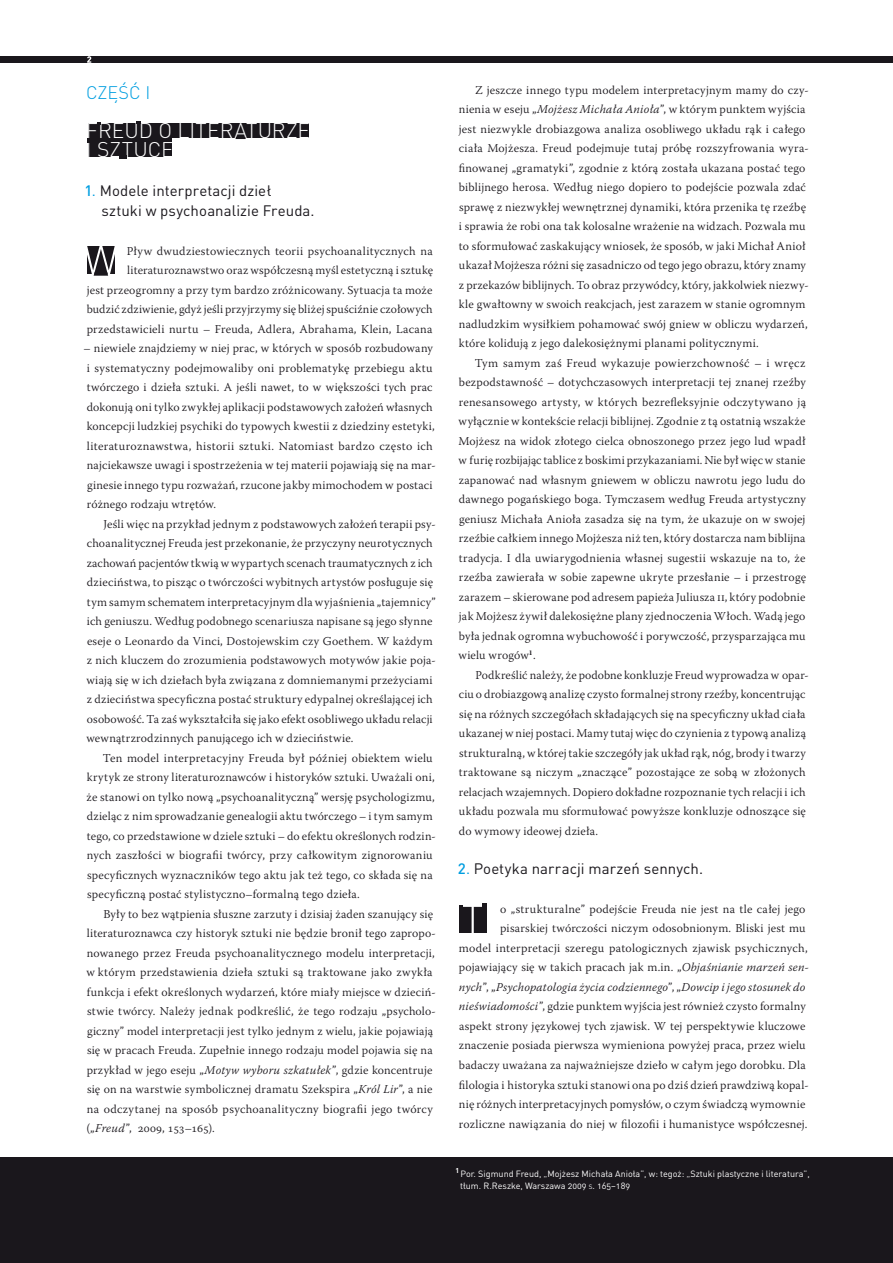
<style>
.page{position:relative;width:893px;height:1263px;background:#fff}
.page>*{position:absolute;margin:0;border:0;box-sizing:border-box;transform-origin:0 0}
.t1{font:300 21px/19.5px "DIN Pro";letter-spacing:.005em;color:#fff}
.t2{font:300 18px "DIN Pro";letter-spacing:.005em;color:#009ee0}
.t3{font:15px/19.5px "DIN Pro";letter-spacing:.005em;color:#1a171c}
.t4{font:300 12px/19.5px "Warnock Pro";letter-spacing:.02em;color:#1a171c}
.t5{font:9px/12px "DIN Pro";color:#fff}
.s1{font-weight:500;color:#009ee0}
.s2{color:#009ee0}
.s3{font-style:italic}
.s4{font-size:6.3px}
</style>
<div class="page">
<div style="left:88px;top:123px;width:221px;height:15px;background:#1a171c"></div>
<div style="left:88px;top:136px;width:84px;height:21px;background:#1a171c"></div>
<div style="left:459px;top:905px;width:28px;height:28px;background:#1a171c"></div>
<div style="left:0;top:1157px;width:893px;height:106px;background:#1a171c"></div>
<div style="left:0;top:56px;width:893px;height:7px;background:#1a171c"></div>
<svg style="left:87px;top:56px;width:4px;height:7px"></svg>
<svg style="left:87px;top:246px;width:28px;height:30px"></svg>
<svg style="left:463px;top:903px;width:24px;height:30px"></svg>
<h2 class="t2" style="left:86px;top:80px;width:66px">CZĘŚĆ I</h2>
<h1 class="t1" style="left:86px;top:120px;width:226px">FREUD O LITERATURZE<br>I SZTUCE</h1>
<p class="t3" style="left:101px;top:181px;width:215px;text-indent:-17px"><span class="s1">1</span><span class="s2">.</span> Modele interpretacji dzieł sztuki w psychoanalizie Freuda.</p>
<p class="t4" style="left:87px;top:241px;width:348px;text-align:right">Pływ dwudziestowiecznych teorii psychoanalitycznych na literaturoznawstwo oraz współczesną myśl estetyczną i sztukę<br>jest przeogromny a przy tym bardzo zróżnicowany. Sytuacja ta może budzić zdziwienie, gdyż jeśli przyjrzymy się bliżej spuściźnie czołowych przedstawicieli nurtu – Freuda, Adlera, Abrahama, Klein, Lacana</p>
<p class="t4" style="left:83px;top:338px;width:354px">– niewiele znajdziemy w niej prac, w których w sposób rozbudowany i systematyczny podejmowaliby oni problematykę przebiegu aktu twórczego i dzieła sztuki. A jeśli nawet, to w większości tych prac dokonują oni tylko zwykłej aplikacji podstawowych założeń własnych koncepcji ludzkiej psychiki do typowych kwestii z dziedziny estetyki, literaturoznawstwa, historii sztuki. Natomiast bardzo często ich najciekawsze uwagi i spostrzeżenia w tej materii pojawiają się na mar&shy;ginesie innego typu rozważań, rzucone jakby mimochodem w postaci różnego rodzaju wtrętów.</p>
<p class="t4" style="left:86px;top:514px;width:351px;text-indent:17px">Jeśli więc na przykład jednym z podstawowych założeń terapii psy&shy;choanalitycznej Freuda jest przekonanie, że przyczyny neurotycznych zachowań pacjentów tkwią w wypartych scenach traumatycznych z ich dzieciństwa, to pisząc o twórczości wybitnych artystów posługuje się tym samym schematem interpretacyjnym dla wyjaśnienia „tajemnicy” ich geniuszu. Według podobnego scenariusza napisane są jego słynne eseje o Leonardo da Vinci, Dostojewskim czy Goethem. W każdym z nich kluczem do zrozumienia podstawowych motywów jakie poja&shy;wiają się w ich dziełach była związana z domniemanymi przeżyciami z dzieciństwa specyficzna postać struktury edypalnej określającej ich osobowość. Ta zaś wykształciła się jako efekt osobliwego układu relacji wewnątrzrodzinnych panującego ich w dzieciństwie.</p>
<p class="t4" style="left:87px;top:748px;width:351px;text-indent:16px">Ten model interpretacyjny Freuda był później obiektem wielu krytyk ze strony literaturoznawców i historyków sztuki. Uważali oni, że stanowi on tylko nową „psychoanalityczną” wersję psychologizmu, dzieląc z nim sprowadzanie genealogii aktu twórczego – i tym samym tego, co przedstawione w dziele sztuki – do efektu określonych rodzin&shy;nych zaszłości w biografii twórcy, przy całkowitym zignorowaniu specyficznych wyznaczników tego aktu jak też tego, co składa się na specyficzną postać stylistyczno–formalną tego dzieła.</p>
<p class="t4" style="left:86px;top:904px;width:351px;text-indent:17px">Były to bez wątpienia słuszne zarzuty i dzisiaj żaden szanujący się literaturoznawca czy historyk sztuki nie będzie bronił tego zapropo&shy;nowanego przez Freuda psychoanalitycznego modelu interpretacji, w którym przedstawienia dzieła sztuki są traktowane jako zwykła funkcja i efekt określonych wydarzeń, które miały miejsce w dzieciń&shy;stwie twórcy. Należy jednak podkreślić, że tego rodzaju „psycholo&shy;giczny” model interpretacji jest tylko jednym z wielu, jakie pojawiają się w pracach Freuda. Zupełnie innego rodzaju model pojawia się na przykład w jego eseju „<span class="s3">Motyw wyboru szkatułek</span>”, gdzie koncentruje się on na warstwie symbolicznej dramatu Szekspira „<span class="s3">Król Lir</span>”, a nie na odczytanej na sposób psychoanalityczny biografii jego twórcy („<span class="s3">Freud</span>”, 2009, 153–165).</p>
<p class="t4" style="left:459px;top:80px;width:352px;text-indent:17px">Z jeszcze innego typu modelem interpretacyjnym mamy do czy&shy;nienia w eseju „<span class="s3">Mojżesz Michała Anioła</span>”, w którym punktem wyjścia jest niezwykle drobiazgowa analiza osobliwego układu rąk i całego ciała Mojżesza. Freud podejmuje tutaj próbę rozszyfrowania wyra&shy;finowanej „gramatyki”, zgodnie z którą została ukazana postać tego biblijnego herosa. Według niego dopiero to podejście pozwala zdać sprawę z niezwykłej wewnętrznej dynamiki, która przenika tę rzeźbę i sprawia że robi ona tak kolosalne wrażenie na widzach. Pozwala mu to sformułować zaskakujący wniosek, że sposób, w jaki Michał Anioł ukazał Mojżesza różni się zasadniczo od tego jego obrazu, który znamy z przekazów biblijnych. To obraz przywódcy, który, jakkolwiek niezwy&shy;kle gwałtowny w swoich reakcjach, jest zarazem w stanie ogromnym nadludzkim wysiłkiem pohamować swój gniew w obliczu wydarzeń, które kolidują z jego dalekosiężnymi planami politycznymi.</p>
<p class="t4" style="left:458px;top:353px;width:349px;text-align:justify;text-indent:16px">Tym samym zaś Freud wykazuje powierzchowność – i wręcz bezpodstawność – dotychczasowych interpretacji tej znanej rzeźby renesansowego artysty, w których bezrefleksyjnie odczytywano ją wyłącznie w kontekście relacji biblijnej. Zgodnie z tą ostatnią wszakże Mojżesz na widok złotego cielca obnoszonego przez jego lud wpadł w furię rozbijając tablice z boskimi przykazaniami. Nie był więc w stanie zapanować nad własnym gniewem w obliczu nawrotu jego ludu do dawnego pogańskiego boga. Tymczasem według Freuda artystyczny geniusz Michała Anioła zasadza się na tym, że ukazuje on w swojej rzeźbie całkiem innego Mojżesza niż ten, który dostarcza nam biblijna tradycja. I dla uwiarygodnienia własnej sugestii wskazuje na to, że rzeźba zawierała w sobie zapewne ukryte przesłanie – i przestrogę zarazem – skierowane pod adresem papieża Juliusza ii, który podobnie jak Mojżesz żywił dalekosiężne plany zjednoczenia Włoch. Wadą jego była jednak ogromna wybuchowość i porywczość, przysparzająca mu wielu wrogów<sup>1</sup>.</p>
<p class="t4" style="left:459px;top:665px;width:351px;text-indent:17px">Podkreślić należy, że podobne konkluzje Freud wyprowadza w opar&shy;ciu o drobiazgową analizę czysto formalnej strony rzeźby, koncentrując się na różnych szczegółach składających się na specyficzny układ ciała ukazanej w niej postaci. Mamy tutaj więc do czynienia z typową analizą strukturalną, w której takie szczegóły jak układ rąk, nóg, brody i twarzy traktowane są niczym „znaczące” pozostające ze sobą w złożonych relacjach wzajemnych. Dopiero dokładne rozpoznanie tych relacji i ich układu pozwala mu sformułować powyższe konkluzje odnoszące się do wymowy ideowej dzieła.</p>
<p class="t3" style="left:458px;top:858px;width:247px"><span class="s1">2</span><span class="s2">.</span> Poetyka narracji marzeń sennych.</p>
<p class="t4" style="left:459px;top:899px;width:352px;text-align:right">o „strukturalne” podejście Freuda nie jest na tle całej jego pisarskiej twórczości niczym odosobnionym. Bliski jest mu<br>model interpretacji szeregu patologicznych zjawisk psychicznych, pojawiający się w takich pracach jak m.in. „<span class="s3">Objaśnianie marzeń sen&shy;nych</span>”, „<span class="s3">Psychopatologia życia codziennego</span>”, „<span class="s3">Dowcip i jego stosunek do nieświadomości</span>”, gdzie punktem wyjścia jest również czysto formalny aspekt strony językowej tych zjawisk. W tej perspektywie kluczowe znaczenie posiada pierwsza wymieniona powyżej praca, przez wielu badaczy uważana za najważniejsze dzieło w całym jego dorobku. Dla filologia i historyka sztuki stanowi ona po dziś dzień prawdziwą kopal&shy;nię różnych interpretacyjnych pomysłów, o czym świadczą wymownie rozliczne nawiązania do niej w filozofii i humanistyce współczesnej.</p>
<p class="t5" style="left:460px;top:1167px;width:351px;text-indent:-5px"><sup>1</sup> Por. Sigmund Freud, „Mojżesz Michała Anioła”, w: tegoż: „Sztuki plastyczne i literatura”, tłum. R.Reszke, Warszawa 2009 <span class="s4">s</span>. 165–189</p>
</div>
